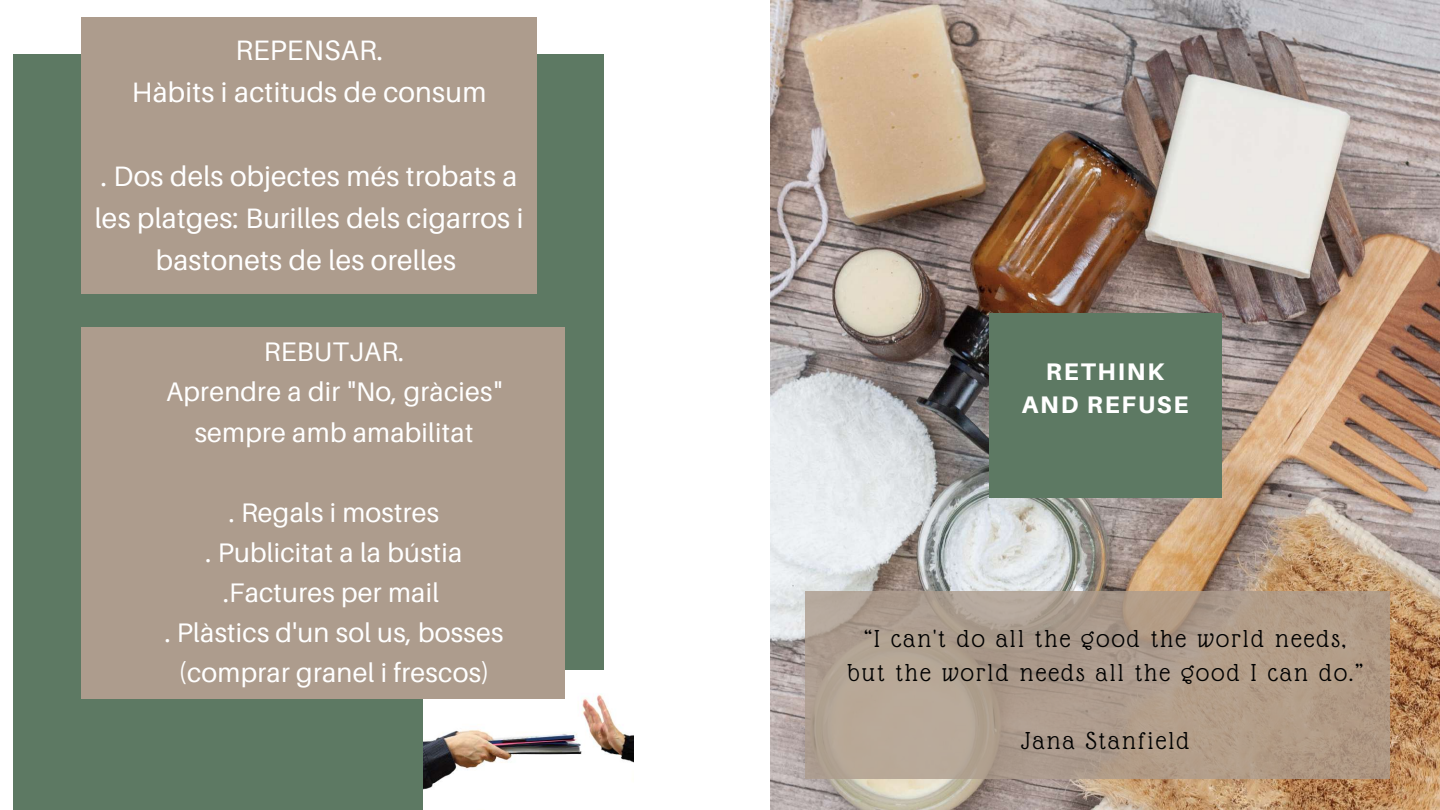
<style>
.page{position:relative;width:1440px;height:810px;background:#fff}
.page>*{position:absolute;margin:0;border:0;box-sizing:border-box;transform-origin:0 0}
.t1{font:28.1px/41.9px "Aileron";letter-spacing:.01em;color:#fff;text-align:center}
.t2{font:26.8px/40.1px "Aileron";letter-spacing:.01em;color:#fff;text-align:center}
.t3{font:26.7px/34px "Glass Antiqua";letter-spacing:.085em;color:#000;text-align:center}
.t4{font:800 24px/33px "Aileron";letter-spacing:.08em;color:#fff;text-align:center}
</style>
<div class="page">
<div style="left:14px;top:55px;width:590px;height:755px;background:#5d7963"></div>
<img style="left:423px;top:670px;width:210px;height:140px">
<div style="left:81px;top:17px;width:456px;height:277px;background:#ad9c8d"></div>
<img style="left:770px;top:0;width:670px;height:810px">
<div style="left:989px;top:313px;width:232px;height:184px;background:#5d7963"></div>
<div style="left:81px;top:327px;width:484px;height:372px;background:#ad9c8d"></div>
<svg style="left:805px;top:591px;width:584px;height:188px;background:#af9d8c"></svg>
<p class="t1" style="left:132px;top:29px;width:356px">REPENSAR.<br>Hàbits i actituds de consum</p>
<p class="t1" style="left:95px;top:154px;width:430px">. Dos dels objectes més trobats a les platges: Burilles dels cigarros i bastonets de les orelles</p>
<p class="t2" style="left:166px;top:331px;width:337px">REBUTJAR.<br>Aprendre a dir "No, gràcies" sempre amb amabilitat</p>
<p class="t2" style="left:165px;top:492px;width:340px">. Regals i mostres<br>. Publicitat a la bústia .Factures per mail<br>. Plàstics d'un sol us, bosses (comprar granel i frescos)</p>
<p class="t4" style="left:1022px;top:355px;width:168px">RETHINK<br>AND REFUSE</p>
<p class="t3" style="left:847px;top:622px;width:517px">“I can't do all the good the world needs, but the world needs all the good I can do.”</p>
<p class="t3" style="left:1021px;top:724px;width:170px">Jana Stanfield</p>
</div>
